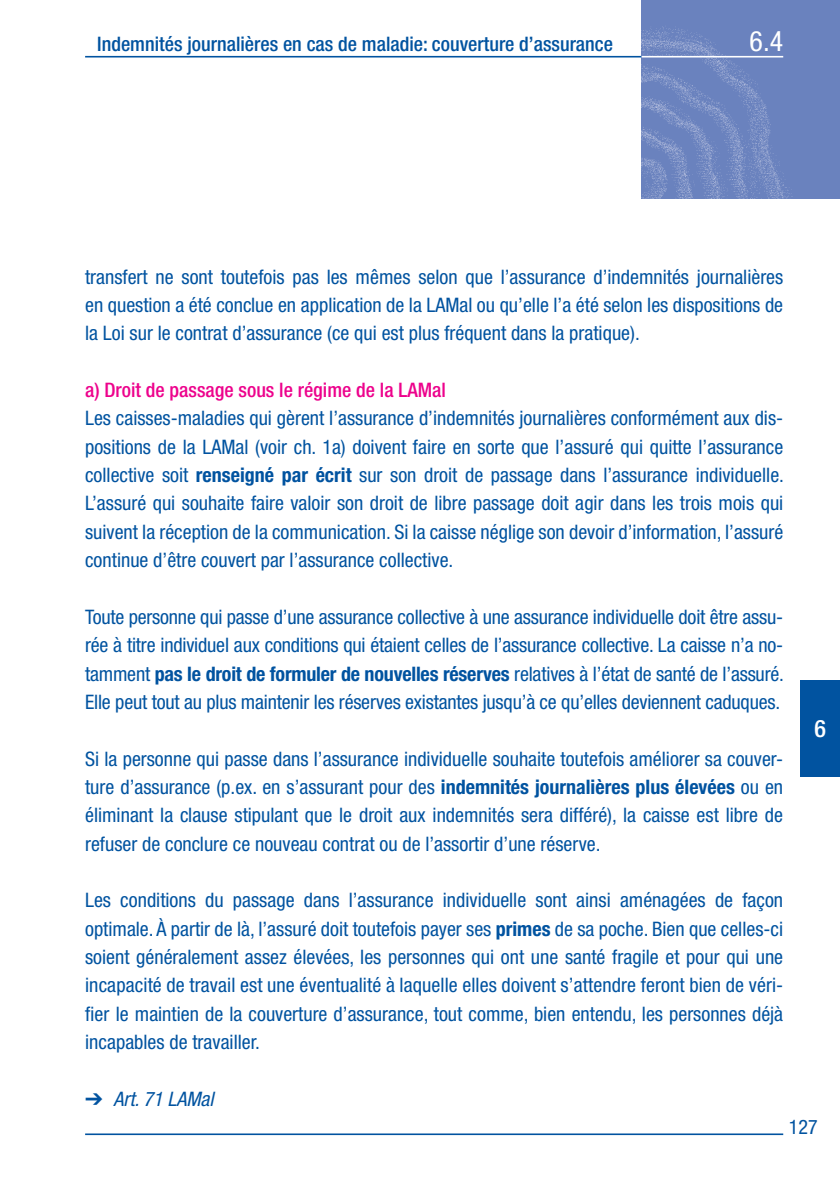
<style>
.page{position:relative;width:840px;height:1191px;background:#fff}
.page>*{position:absolute;margin:0;border:0;box-sizing:border-box;transform-origin:0 0}
.t1{font:condensed 28px "Helvetica Neue LT Std";color:#fff}
.t2{font:500 condensed 24px "Helvetica Neue LT Std";color:#fff}
.t3{font:condensed 20px/28.4px "Helvetica Neue LT Std";color:#0153a0;text-align:justify}
.t4{font:500 condensed 20px "Helvetica Neue LT Std";color:#0153a0}
.t5{font:500 condensed 20px "Helvetica Neue LT Std";color:#ed028c}
.t6{font:italic condensed 20px "Helvetica Neue LT Std";color:#0153a0}
.s1{font-weight:700}
</style>
<div class="page">
<img style="left:641px;top:0;width:198px;height:198px">
<hr style="left:641px;top:56px;width:141px;height:1px;background:#fff">
<hr style="left:85px;top:56px;width:556px;height:1px;background:#0153a0">
<hr style="left:85px;top:1133px;width:697px;height:2px;background:#0153a0">
<div style="left:799px;top:680px;width:40px;height:97px;background:#0153a0"></div>
<p class="t4" style="left:97px;top:32px;width:517px">Indemnités journalières en cas de maladie: couverture d’assurance</p>
<h1 class="t1" style="left:749px;top:25px;width:35px">6.4</h1>
<p class="t3" style="left:85px;top:262px;width:699px">transfert ne sont toutefois pas les mêmes selon que l’assurance d’indemnités journalières en question a été conclue en application de la LAMal ou qu’elle l’a été selon les dispositions de la Loi sur le contrat d’assurance (ce qui est plus fréquent dans la pratique).</p>
<p class="t5" style="left:85px;top:378px;width:362px">a) Droit de passage sous le régime de la LAMal</p>
<p class="t3" style="left:85px;top:404px;width:700px">Les caisses-maladies qui gèrent l’assurance d’indemnités journalières conformément aux dis&shy;positions de la LAMal (voir ch. 1a) doivent faire en sorte que l’assuré qui quitte l’assurance collective soit <span class="s1">renseigné par écrit</span> sur son droit de passage dans l’assurance individuelle.<br>L’assuré qui souhaite faire valoir son droit de libre passage doit agir dans les trois mois qui suivent la réception de la communication. Si la caisse néglige son devoir d’information, l’assuré continue d’être couvert par l’assurance collective.</p>
<p class="t3" style="left:85px;top:602px;width:700px">Toute personne qui passe d’une assurance collective à une assurance individuelle doit être assu&shy;rée à titre individuel aux conditions qui étaient celles de l’assurance collective. La caisse n’a no&shy;tamment <span class="s1">pas le droit de formuler de nouvelles réserves</span> relatives à l’état de santé de l’assuré.<br>Elle peut tout au plus maintenir les réserves existantes jusqu’à ce qu’elles deviennent caduques.</p>
<p class="t3" style="left:85px;top:744px;width:699px">Si la personne qui passe dans l’assurance individuelle souhaite toutefois améliorer sa couver&shy;ture d’assurance (p.ex. en s’assurant pour des <span class="s1">indemnités journalières plus élevées</span> ou en éliminant la clause stipulant que le droit aux indemnités sera différé), la caisse est libre de refuser de conclure ce nouveau contrat ou de l’assortir d’une réserve.</p>
<p class="t3" style="left:85px;top:886px;width:699px">Les conditions du passage dans l’assurance individuelle sont ainsi aménagées de façon optimale. À partir de là, l’assuré doit toutefois payer ses <span class="s1">primes</span> de sa poche. Bien que celles-ci soient généralement assez élevées, les personnes qui ont une santé fragile et pour qui une incapacité de travail est une éventualité à laquelle elles doivent s’attendre feront bien de véri&shy;fier le maintien de la couverture d’assurance, tout comme, bien entendu, les personnes déjà incapables de travailler.</p>
<p class="t6" style="left:85px;top:1087px;width:130px">➔ Art. 71 LAMal</p>
<p class="t2" style="left:813px;top:714px;width:13px">6</p>
<p class="t3" style="left:788px;top:1112px;width:30px">127</p>
</div>
